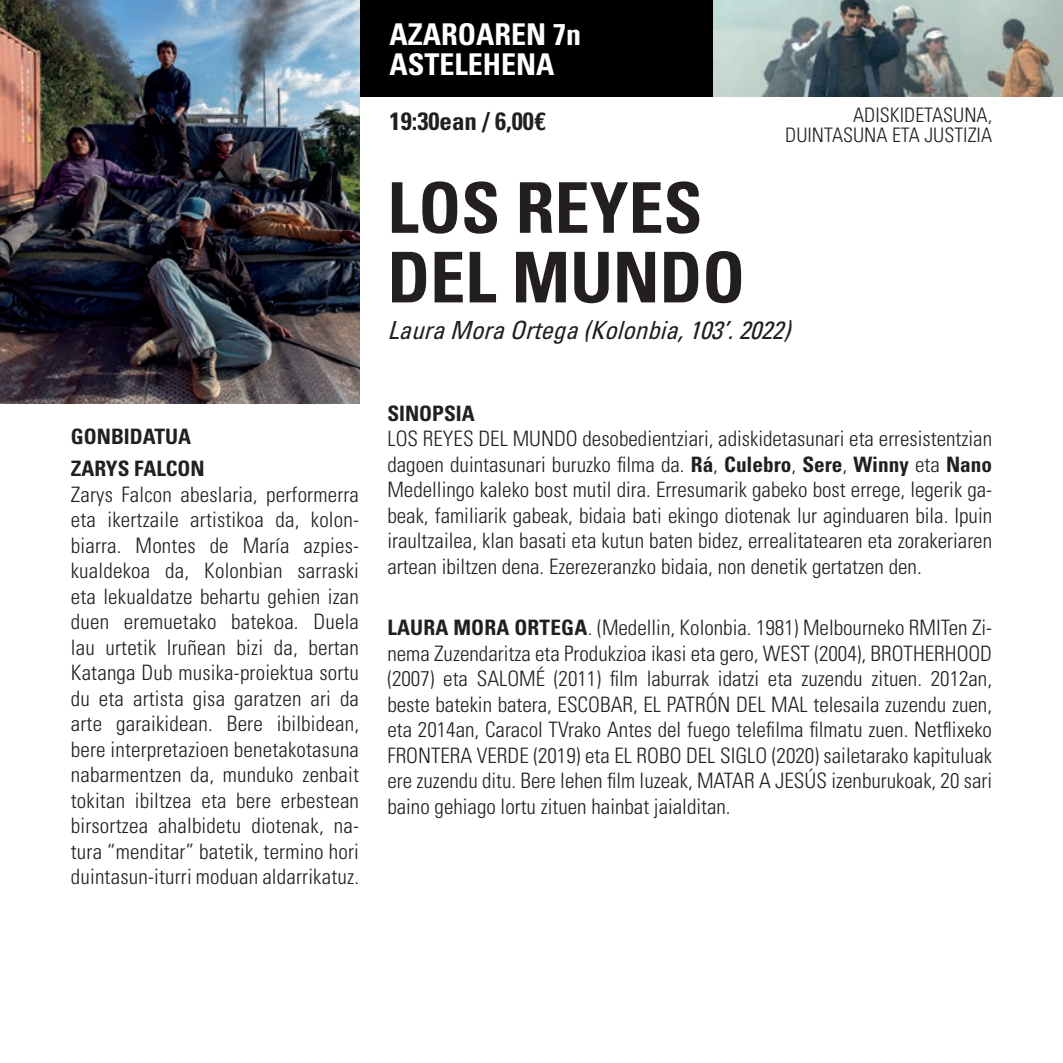
<style>
.page{position:relative;width:1063px;height:1063px;background:#fff}
.page>*{position:absolute;margin:0;border:0;box-sizing:border-box;transform-origin:0 0}
.TITULO_pelicula{font:700 condensed 70px "Univers";color:#231f20}
.Tema{font:700 condensed 30px/30px "Univers";color:#fff}
.DATOS_técnicos{font:italic condensed 25px "Univers";color:#231f20}
.SESION{font:700 condensed 25px "Univers";color:#231f20}
.TEXTO{font:300 condensed 21.25px/25.5px "Univers";color:#231f20;text-align:justify}
.TEXTO-2{font:700 condensed 21.25px "Univers";color:#231f20}
.TEXTO-3{font:300 condensed 20px "Univers";color:#231f20}
.s1{font-family:"Helvetica Neue"}
.s2{font-weight:700}
</style>
<div class="page">
<img style="left:712px;top:0;width:351px;height:96px">
<div style="left:359px;top:0;width:353px;height:96px;background:#000"></div>
<img style="left:0;top:0;width:359px;height:404px">
<p class="TEXTO-2" style="left:71px;top:423px;width:122px">GONBIDATUA</p>
<p class="TEXTO-2" style="left:71px;top:456px;width:135px">ZARYS FALCON</p>
<p class="TEXTO" style="left:71px;top:482px;width:290px">Zarys Falcon abeslaria, performerra eta ikertzaile artistikoa da, kolon&shy;biarra. Montes de María azpies&shy;kualdekoa da, Kolonbian sarraski eta lekualdatze behartu gehien izan duen eremuetako batekoa. Duela lau urtetik Iruñean bizi da, bertan Katanga Dub musika-proiektua sortu du eta artista gisa garatzen ari da arte garaikidean. Bere ibilbidean, bere interpretazioen benetakotasuna nabarmentzen da, munduko zenbait tokitan ibiltzea eta bere erbestean birsortzea ahalbidetu diotenak, na&shy;tura “menditar” batetik, termino hori duintasun-iturri moduan aldarrikatuz.</p>
<p class="Tema" style="left:390px;top:19px;width:193px">AZAROAREN 7n<br>ASTELEHENA</p>
<p class="SESION" style="left:390px;top:106px;width:158px">19:30ean / 6,00<span class="s1">€</span></p>
<p class="TEXTO-3" style="left:853px;top:103px;width:141px">ADISKIDETASUNA,</p>
<p class="TEXTO-3" style="left:785px;top:123px;width:208px">DUINTASUNA ETA JUSTIZIA</p>
<p class="TITULO_pelicula" style="left:387px;top:165px;width:317px">LOS REYES</p>
<p class="TITULO_pelicula" style="left:387px;top:235px;width:359px">DEL MUNDO</p>
<p class="DATOS_técnicos" style="left:387px;top:315px;width:412px">LauraMoraOrtega(Kolonbia,103’.2022)</p>
<p class="TEXTO-2" style="left:387px;top:400px;width:89px">SINOPSIA</p>
<p class="TEXTO" style="left:387px;top:426px;width:606px">LOS REYES DEL MUNDO desobedientziari, adiskidetasunari eta erresistentzian dagoen duintasunari buruzko filma da. <span class="s2">Rá</span>, <span class="s2">Culebro</span>, <span class="s2">Sere</span>, <span class="s2">Winny</span> eta <span class="s2">Nano </span>Medellingo kaleko bost mutil dira. Erresumarik gabeko bost errege, legerik ga&shy;beak, familiarik gabeak, bidaia bati ekingo diotenak lur aginduaren bila. Ipuin iraultzailea, klan basati eta kutun baten bidez, errealitatearen eta zorakeriaren artean ibiltzen dena. Ezerezeranzko bidaia, non denetik gertatzen den.</p>
<p class="TEXTO" style="left:387px;top:615px;width:606px"><span class="s2">LAURA MORA ORTEGA</span>. (Medellin, Kolonbia. 1981) Melbourneko RMITen Zi&shy;nema Zuzendaritza eta Produkzioa ikasi eta gero, WEST (2004), BROTHERHOOD (2007) eta SALOMÉ (2011) film laburrak idatzi eta zuzendu zituen. 2012an, beste batekin batera, ESCOBAR, EL PATRÓN DEL MAL telesaila zuzendu zuen, eta 2014an, Caracol TVrako Antes del fuego telefilma filmatu zuen. Netflixeko FRONTERA VERDE (2019) eta EL ROBO DEL SIGLO (2020) sailetarako kapituluak ere zuzendu ditu. Bere lehen film luzeak, MATAR A JESÚS izenburukoak, 20 sari baino gehiago lortu zituen hainbat jaialditan.</p>
</div>
